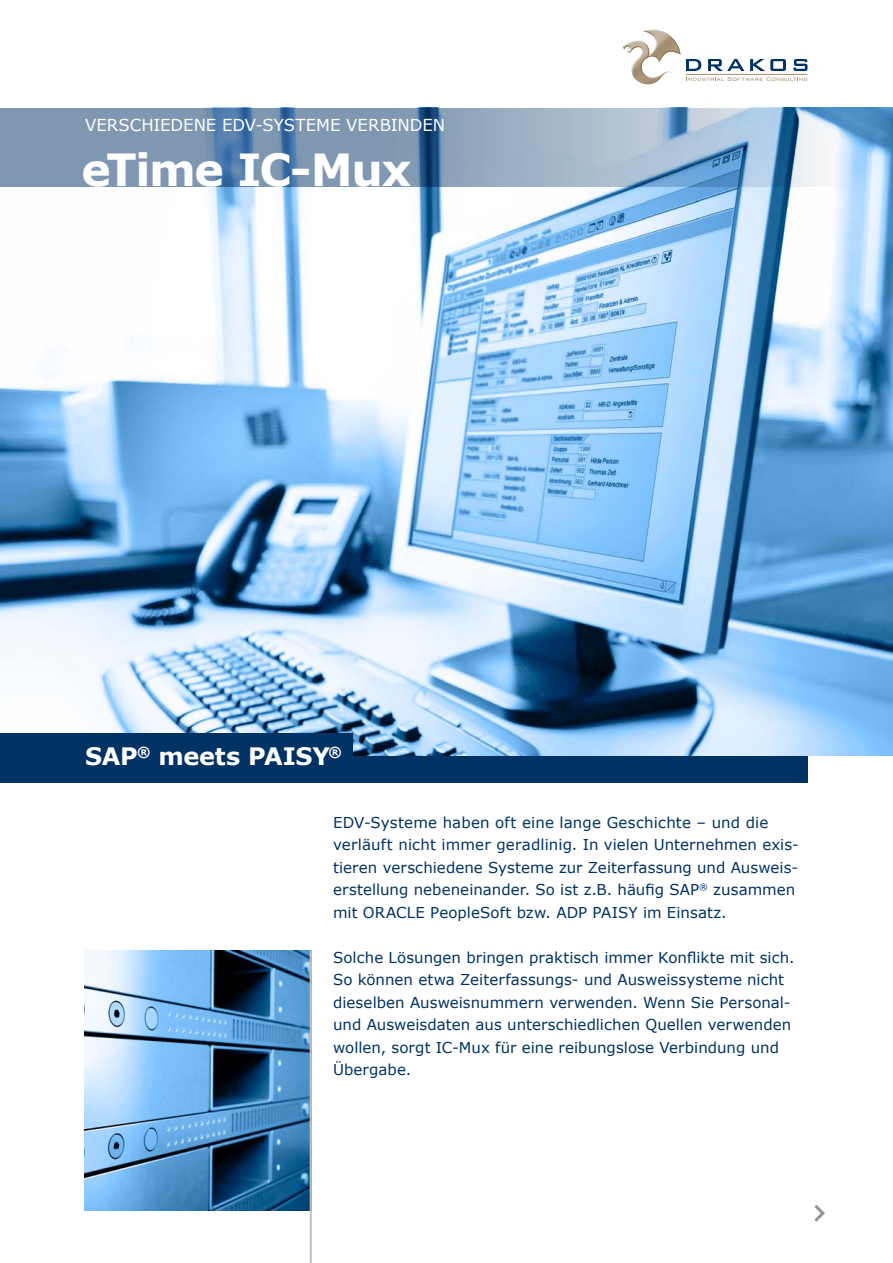
<style>
.page{position:relative;width:893px;height:1263px;background:#fff}
.page>*{position:absolute;margin:0;border:0;box-sizing:border-box;transform-origin:0 0}
.t1{font:700 44.25px "Verdana";letter-spacing:-.035em;color:#fff}
.t2{font:700 24px "Verdana";letter-spacing:-.01em;color:#fff}
.t3{font:16.5px "Verdana";color:#fff}
.t4{font:15px/22.5px "Verdana";letter-spacing:.005em;color:#003263}
</style>
<div class="page">
<div style="left:0;top:711px;width:808px;height:71px;background:#003263"></div>
<img style="left:0;top:187px;width:893px;height:569px">
<div style="left:0;top:734px;width:353px;height:39px;background:#003263"></div>
<svg style="left:814px;top:1205px;width:11px;height:17px"></svg>
<img style="left:85px;top:950px;width:225px;height:260px">
<hr style="left:310px;top:950px;width:2px;height:313px;background:#c1c2c3">
<svg style="left:0;top:108px;width:893px;height:79px;background:#86a2be"></svg>
<img style="left:622px;top:29px;width:59px;height:56px">
<svg style="left:686px;top:59px;width:15px;height:12px"></svg>
<svg style="left:708px;top:59px;width:36px;height:12px"></svg>
<svg style="left:750px;top:59px;width:36px;height:12px"></svg>
<svg style="left:793px;top:59px;width:14px;height:12px"></svg>
<svg style="left:686px;top:77px;width:121px;height:4px"></svg>
<hr style="left:686px;top:74px;width:121px;height:1px;background:#a78b6b">
<p class="t3" style="left:85px;top:114px;width:362px">VERSCHIEDENE EDV-SYSTEME VERBINDEN</p>
<h1 class="t1" style="left:82px;top:142px;width:331px">eTime IC-Mux</h1>
<h2 class="t2" style="left:85px;top:740px;width:258px">SAP<sup>®</sup> meets PAISY<sup>®</sup></h2>
<p class="t4" style="left:333px;top:811px;width:467px">EDV-Systeme haben oft eine lange Geschichte – und die verläuft nicht immer geradlinig. In vielen Unternehmen exis&shy;tieren verschiedene Systeme zur Zeiterfassung und Ausweis&shy;erstellung nebeneinander. So ist z.B. häufig SAP<sup>®</sup> zusammen mit ORACLE PeopleSoft bzw. ADP PAISY im Einsatz.</p>
<p class="t4" style="left:333px;top:946px;width:463px">Solche Lösungen bringen praktisch immer Konflikte mit sich.<br>So können etwa Zeiterfassungs- und Ausweissysteme nicht dieselben Ausweisnummern verwenden. Wenn Sie Personal&shy;und Ausweisdaten aus unterschiedlichen Quellen verwenden wollen, sorgt IC-Mux für eine reibungslose Verbindung und Übergabe.</p>
</div>
